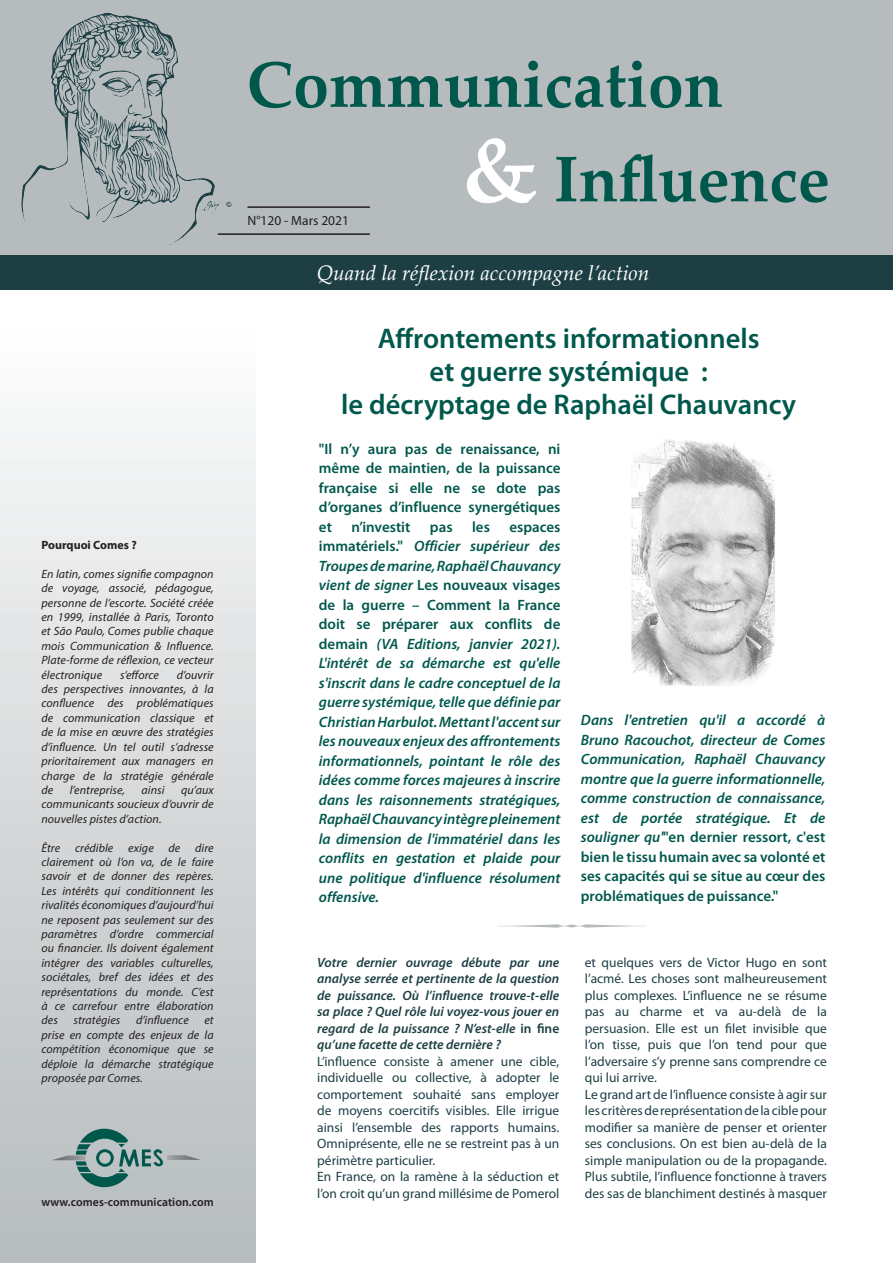
<style>
.page{position:relative;width:893px;height:1263px;background:#fff}
.page>*{position:absolute;margin:0;border:0;box-sizing:border-box;transform-origin:0 0}
.t1{font:700 64.5px/94.5px "Palatino Linotype";color:#00584c}
.Titre_article_P1_cop{font:600 28.5px "Myriad Pro";color:#00584c}
.t2{font:italic 21px "Palatino Linotype";color:#fff}
.Style__-chapô_p_1{font:italic 600 15px/19.5px "Myriad Pro";color:#00584c;text-align:justify}
.Style__-chapô_p_1-2{font:600 15px/19.5px "Myriad Pro";color:#00584c;text-align:justify}
.Style_de_paragraphe{font:13.5px/16.5px "Myriad Pro";color:#1d3f44;text-align:justify}
.Style_de_paragraphe-2{font:italic 600 13.5px/16.5px "Myriad Pro";color:#1d3f44;text-align:justify}
.Traits{font:13.5px "Myriad Pro";color:#231f20}
.t3{font:italic 12px/14.4px "Myriad Pro";letter-spacing:.005em;color:#231f20;text-align:justify}
.t4{font:600 12px "Myriad Pro";letter-spacing:.005em;color:#231f20}
.t5{font:700 12px "Myriad Pro";color:#231f20}
.s1{font-size:90px;color:#fff}
.s2{font-style:normal}
</style>
<div class="page">
<div style="left:0;top:0;width:893px;height:255px;background:#b6bcbe"></div>
<div style="left:0;top:255px;width:893px;height:34px;background:#1d3f44"></div>
<svg style="left:21px;top:13px;width:192px;height:233px"></svg>
<div style="left:0;top:293px;width:255px;height:970px;background:linear-gradient(to bottom,#fff,#b5babd)"></div>
<svg style="left:52px;top:1129px;width:149px;height:58px"></svg>
<hr style="left:247px;top:206px;width:123px;height:2px;background:#231f20">
<hr style="left:218px;top:233px;width:152px;height:2px;background:#231f20">
<svg style="left:498px;top:924px;width:148px;height:4px"></svg>
<img style="left:631px;top:439px;width:144px;height:247px">
<p class="t5" style="left:41px;top:537px;width:97px">Pourquoi Comes ?</p>
<p class="t3" style="left:41px;top:566px;width:174px">En latin, comes signifie compagnon de voyage, associé, pédagogue, personne de l’escorte. Société créée en 1999, installée à Paris, Toronto et São Paulo, Comes publie chaque mois Communication &amp; Influence.<br>Plate-forme de réflexion, ce vecteur électronique</p>
<p class="t3" style="left:120px;top:667px;width:41px">s’efforce</p>
<p class="t3" style="left:41px;top:667px;width:174px;text-indent:135px">d’ouvrir des perspectives innovantes, à la confluence des problématiques de communication classique et de la mise en œuvre des stratégies d’influence. Un tel outil s’adresse prioritairement aux managers en charge de la stratégie générale de</p>
<p class="t3" style="left:70px;top:782px;width:57px">l’entreprise,</p>
<p class="t3" style="left:142px;top:782px;width:24px">ainsi</p>
<p class="t3" style="left:41px;top:782px;width:174px;text-indent:140px">qu’aux communicants soucieux d’ouvrir de nouvelles pistes d’action.</p>
<p class="t3" style="left:41px;top:840px;width:174px">Être crédible exige de dire clairement où l’on va, de le faire savoir et de donner des repères.<br>Les intérêts qui conditionnent les rivalités économiques d’aujourd’hui ne reposent pas seulement sur des paramètres d’ordre commercial ou financier. Ils doivent également intégrer des variables culturelles, sociétales, bref des idées et des représentations du monde. C’est à ce carrefour entre élaboration des</p>
<p class="t3" style="left:73px;top:1013px;width:48px">stratégies</p>
<p class="t3" style="left:136px;top:1013px;width:54px">d’influence</p>
<p class="t3" style="left:41px;top:1013px;width:174px;text-indent:163px">et prise en compte des enjeux de la compétition économique que se déploie la démarche stratégique proposée par Comes.</p>
<p class="t4" style="left:41px;top:1194px;width:174px">www.comes-communication.com</p>
<h1 class="t1" style="left:463px;top:35px;width:369px;text-indent:-216px">Communication<br><span class="s1">&amp;</span> Influence</h1>
<p class="Traits" style="left:247px;top:212px;width:103px">N°120 - Mars 2021</p>
<h3 class="t2" style="left:317px;top:258px;width:334px">Quand la réflexion accompagne l’action</h3>
<p class="Titre_article_P1_cop" style="left:378px;top:320px;width:383px">Affrontements informationnels</p>
<p class="Titre_article_P1_cop" style="left:430px;top:353px;width:280px">et guerre systémique :</p>
<p class="Titre_article_P1_cop" style="left:341px;top:386px;width:456px">le décryptage de Raphaël Chauvancy</p>
<p class="Style__-chapô_p_1-2" style="left:319px;top:439px;width:243px">"Il n’y aura pas de renaissance, ni même de maintien, de la puissance française si elle ne se dote pas d’organes d’influence synergétiques et</p>
<p class="Style__-chapô_p_1-2" style="left:351px;top:517px;width:60px">n’investit</p>
<p class="Style__-chapô_p_1-2" style="left:430px;top:517px;width:24px">pas</p>
<p class="Style__-chapô_p_1-2" style="left:472px;top:517px;width:19px">les</p>
<p class="Style__-chapô_p_1" style="left:319px;top:517px;width:243px;text-indent:191px"><span class="s2">espaces immatériels."</span> Officier supérieur des Troupes de marine, Raphaël Chauvancy vient de signer <span class="s2">Les nouveaux visages de la guerre – Comment la France doit se préparer aux conflits de demain</span> (VA Editions, janvier 2021).<br>L'intérêt de sa démarche est qu'elle s'inscrit dans le cadre conceptuel de la guerre systémique, telle que définie par Christian Harbulot. Mettant l'accent sur les nouveaux enjeux des affrontements informationnels, pointant le rôle des idées comme forces majeures à inscrire dans les raisonnements stratégiques, Raphaël Chauvancy intègre pleinement la dimension de l'immatériel dans les conflits en gestation et plaide pour une politique d'influence résolument offensive.</p>
<p class="Style__-chapô_p_1" style="left:581px;top:710px;width:246px">Dans l'entretien qu'il a accordé à Bruno Racouchot, directeur de Comes Communication, Raphaël Chauvancy montre que la guerre informationnelle, comme construction de connaissance, est de portée stratégique. Et de souligner qu'<span class="s2">"en dernier ressort, c'est bien le tissu humain avec sa volonté et ses capacités qui se situe au cœur des problématiques de puissance."</span></p>
<p class="Style_de_paragraphe-2" style="left:317px;top:953px;width:244px">Votre dernier ouvrage débute par une analyse serrée et pertinente de la question de puissance. Où l’influence trouve-t-elle sa place ? Quel rôle lui voyez-vous jouer en regard de la puissance ? N’est-elle <span class="s2">in fine </span>qu’une facette de cette dernière ?</p>
<p class="Style_de_paragraphe" style="left:317px;top:1053px;width:244px">L’influence consiste à amener une cible, individuelle ou collective, à adopter le comportement souhaité sans employer de moyens coercitifs visibles. Elle irrigue ainsi l’ensemble des rapports humains.<br>Omniprésente, elle ne se restreint pas à un périmètre particulier.</p>
<p class="Style_de_paragraphe" style="left:317px;top:1168px;width:244px">En France, on la ramène à la séduction et l’on croit qu’un grand millésime de Pomerol</p>
<p class="Style_de_paragraphe" style="left:585px;top:953px;width:244px">et quelques vers de Victor Hugo en sont l’acmé. Les choses sont malheureusement plus complexes. L’influence ne se résume pas au charme et va au-delà de la persuasion. Elle est un filet invisible que l’on tisse, puis que l’on tend pour que l’adversaire s’y prenne sans comprendre ce qui lui arrive.</p>
<p class="Style_de_paragraphe" style="left:585px;top:1085px;width:244px">Le grand art de l’influence consiste à agir sur les critères de représentation de la cible pour modifier sa manière de penser et orienter ses conclusions. On est bien au-delà de la simple manipulation ou de la propagande.<br>Plus subtile, l’influence fonctionne à travers des sas de blanchiment destinés à masquer</p>
</div>
